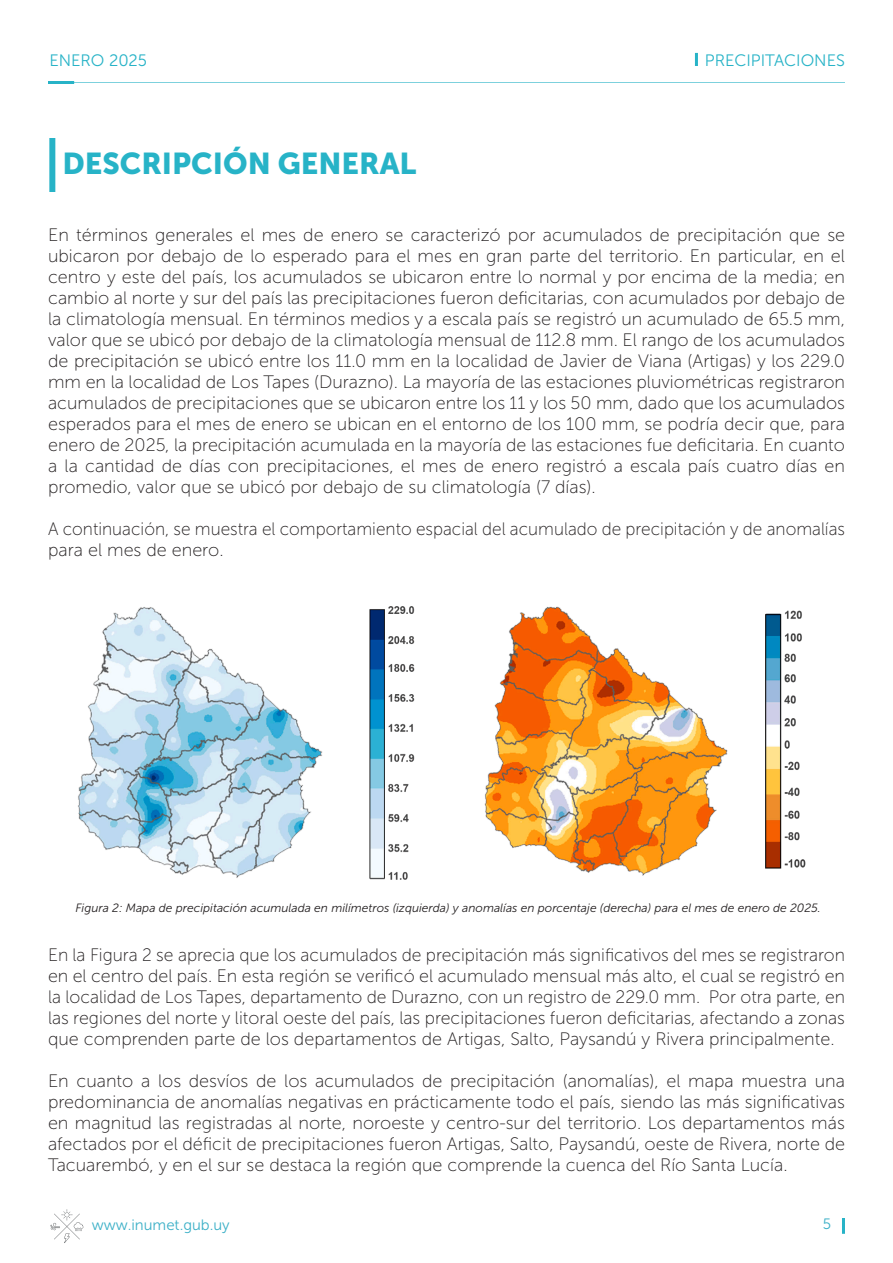
<style>
.page{position:relative;width:893px;height:1263px;background:#fff}
.page>*{position:absolute;margin:0;border:0;box-sizing:border-box;transform-origin:0 0}
.t1{font:30px "Museo Sans 900";color:#27b3c7}
.PARRAFO_10K{font:18px/21px "Museo Sans 100";color:#231f20;text-align:justify}
.PARRAFO_10K-2{font:18px/21px "Museo Sans 100";color:#231f20;scale:.96 1}
.t2{font:16.5px "Museo Sans 300";color:#27b3c7}
.t3{font:15px "Museo Sans 300";color:#3cb0c7}
.leyendas_300_italic{font:italic 12px "Museo Sans 300";color:#231f20}
</style>
<div class="page">
<hr style="left:69px;top:82px;width:776px;height:1px;background:#27b3c7">
<hr style="left:48px;top:81px;width:26px;height:3px;background:#27b3c7">
<svg style="left:50px;top:1209px;width:34px;height:34px"></svg>
<hr style="left:842px;top:1218px;width:3px;height:16px;background:#27b3c7">
<svg style="left:695px;top:53px;width:3px;height:13px"></svg>
<div style="left:49px;top:138px;width:6px;height:54px;background:#27b3c7"></div>
<img style="left:484px;top:606px;width:322px;height:270px">
<img style="left:78px;top:606px;width:337px;height:274px">
<p class="t2" style="left:49px;top:52px;width:99px">ENERO 2025</p>
<p class="t1" style="left:62px;top:146px;width:356px">DESCRIPCIÓN GENERAL</p>
<p class="t2" style="left:705px;top:51px;width:142px">PRECIPITACIONES</p>
<p class="PARRAFO_10K" style="left:48px;top:225px;width:798px">En términos generales el mes de enero se caracterizó por acumulados de precipitación que se ubicaron por debajo de lo esperado para el mes en gran parte del territorio. En particular, en el centro y este del país, los acumulados se ubicaron entre lo normal y por encima de la media; en cambio al norte y sur del país las precipitaciones fueron deficitarias, con acumulados por debajo de la climatología mensual. En términos medios y a escala país se registró un acumulado de 65.5 mm, valor que se ubicó por debajo de la climatología mensual de 112.8 mm. El rango de los acumulados de precipitación se ubicó entre los 11.0 mm en la localidad de Javier de Viana (Artigas) y los 229.0 mm en la localidad de Los Tapes (Durazno). La mayoría de las estaciones pluviométricas registraron acumulados de precipitaciones que se ubicaron entre los 11 y los 50 mm, dado que los acumulados esperados para el mes de enero se ubican en el entorno de los 100 mm, se podría decir que, para enero de 2025, la precipitación acumulada en la mayoría de las estaciones fue deficitaria. En cuanto a la cantidad de días con precipitaciones, el mes de enero registró a escala país cuatro días en promedio, valor que se ubicó por debajo de su climatología (7 días).</p>
<p class="PARRAFO_10K-2" style="left:48px;top:519px;width:832px">A continuación, se muestra el comportamiento espacial del acumulado de precipitación y de anomalías para el mes de enero.</p>
<p class="leyendas_300_italic" style="left:75px;top:901px;width:747px">Figura 2: Mapa de precipitación acumulada en milímetros (izquierda) y anomalías en porcentaje (derecha) para el mes de enero de 2025.</p>
<p class="PARRAFO_10K" style="left:48px;top:945px;width:799px">En la Figura 2 se aprecia que los acumulados de precipitación más significativos del mes se registraron en el centro del país. En esta región se verificó el acumulado mensual más alto, el cual se registró en la localidad de Los Tapes, departamento de Durazno, con un registro de 229.0 mm. Por otra parte, en las regiones del norte y litoral oeste del país, las precipitaciones fueron deficitarias, afectando a zonas que comprenden parte de los departamentos de Artigas, Salto, Paysandú y Rivera principalmente.</p>
<p class="PARRAFO_10K" style="left:48px;top:1071px;width:798px">En cuanto a los desvíos de los acumulados de precipitación (anomalías), el mapa muestra una predominancia de anomalías negativas en prácticamente todo el país, siendo las más significativas en magnitud las registradas al norte, noroeste y centro-sur del territorio. Los departamentos más afectados por el déficit de precipitaciones fueron Artigas, Salto, Paysandú, oeste de Rivera, norte de Tacuarembó, y en el sur se destaca la región que comprende la cuenca del Río Santa Lucía.</p>
<p class="t3" style="left:92px;top:1217px;width:139px">www.inumet.gub.uy</p>
<p class="t3" style="left:823px;top:1216px;width:10px">5</p>
</div>
